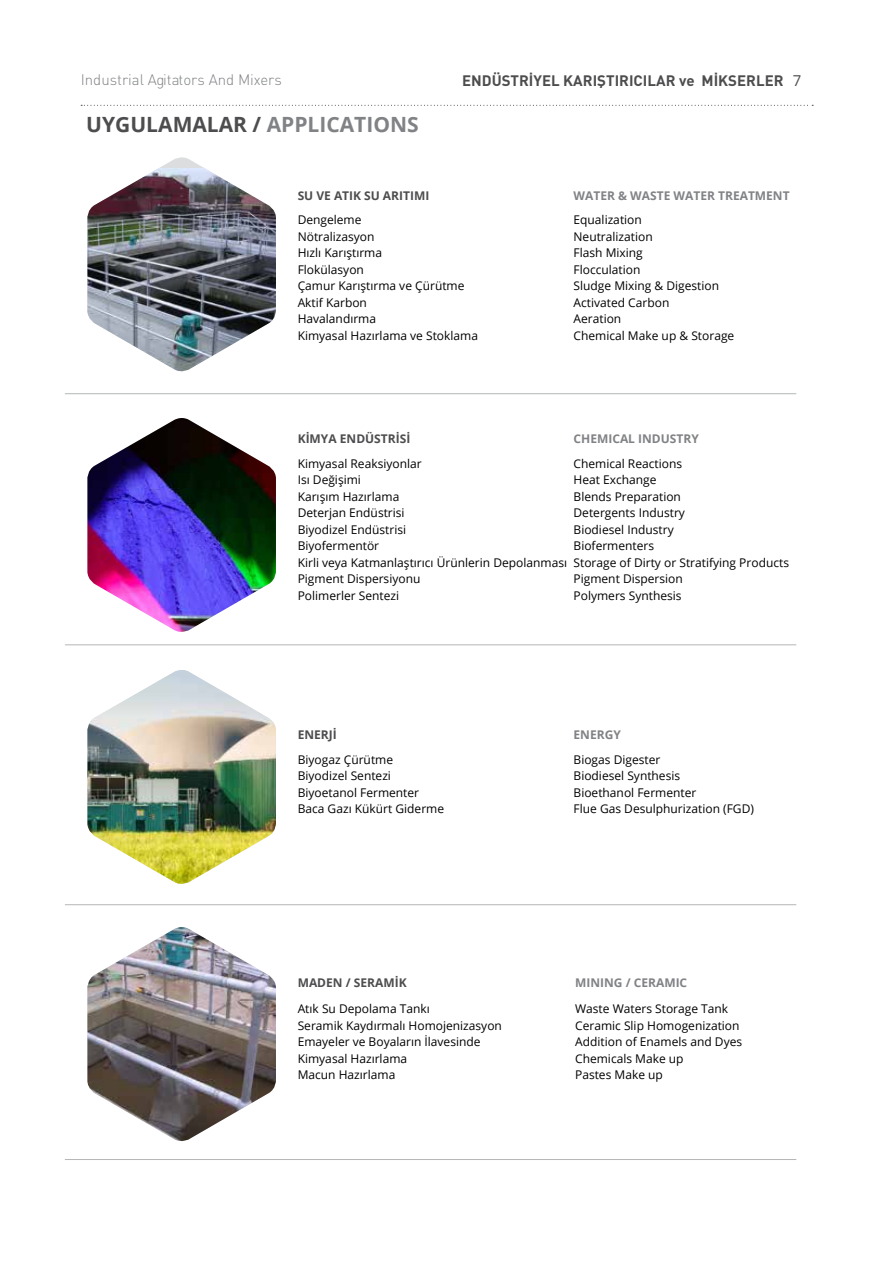
<style>
.page{position:relative;width:893px;height:1263px;background:#fff}
.page>*{position:absolute;margin:0;border:0;box-sizing:border-box;transform-origin:0 0}
.t1{font:700 21px "Open Sans";color:#4d4d4f}
.t2{font:15px "DINT Bold Tr";color:#4d4d4f}
.t3{font:15px "DINT Light Tr";color:#808285}
.t4{font:12px/16.5px "Open Sans";color:#000}
.t5{font:700 12px "Open Sans";color:#808285}
.t6{font:700 12px "Open Sans";color:#4d4d4f}
.s1{font-family:"Open Sans"}
.s2{color:#808285}
</style>
<div class="page">
<hr style="left:65px;top:393px;width:731px;height:1px;background:#b4b6b8">
<hr style="left:65px;top:644px;width:731px;height:1px;background:#b4b6b8">
<hr style="left:65px;top:904px;width:731px;height:1px;background:#b4b6b8">
<hr style="left:65px;top:1159px;width:731px;height:1px;background:#b4b6b8">
<svg style="left:159px;top:157px;width:45px;height:11px"></svg>
<img style="left:87px;top:168px;width:189px;height:204px">
<img style="left:87px;top:670px;width:189px;height:214px">
<img style="left:87px;top:418px;width:189px;height:214px">
<img style="left:87px;top:927px;width:189px;height:215px">
<svg style="left:81px;top:105px;width:732px;height:1px"></svg>
<p class="t3" style="left:81px;top:71px;width:202px">Industrial Agitators And Mixers</p>
<p class="t2" style="left:462px;top:71px;width:341px">ENDÜSTRİYEL KARIŞTIRICILAR ve MİKSERLER <span class="s1">7</span></p>
<h1 class="t1" style="left:86px;top:109px;width:334px">UYGULAMALAR / <span class="s2">APPLICATIONS</span></h1>
<p class="t6" style="left:298px;top:187px;width:133px">SU VE ATIK SU ARITIMI</p>
<p class="t5" style="left:574px;top:187px;width:218px">WATER &amp; WASTE WATER TREATMENT</p>
<p class="t4" style="left:298px;top:211px;width:182px">Dengeleme<br>Nötralizasyon<br>Hızlı Karıştırma<br>Flokülasyon<br>Çamur Karıştırma ve Çürütme<br>Aktif Karbon<br>Havalandırma<br>Kimyasal Hazırlama ve Stoklama</p>
<p class="t4" style="left:574px;top:211px;width:162px">Equalization<br>Neutralization<br>Flash Mixing<br>Flocculation<br>Sludge Mixing &amp; Digestion<br>Activated Carbon<br>Aeration<br>Chemical Make up &amp; Storage</p>
<p class="t6" style="left:298px;top:430px;width:114px">KİMYA ENDÜSTRİSİ</p>
<p class="t5" style="left:574px;top:430px;width:127px">CHEMICAL INDUSTRY</p>
<p class="t4" style="left:298px;top:455px;width:271px">Kimyasal Reaksiyonlar<br>Isı Değişimi<br>Karışım Hazırlama<br>Deterjan Endüstrisi<br>Biyodizel Endüstrisi<br>Biyofermentör<br>Kirli veya Katmanlaştırıcı Ürünlerin Depolanması<br>Pigment Dispersiyonu<br>Polimerler Sentezi</p>
<p class="t4" style="left:574px;top:455px;width:217px">Chemical Reactions<br>Heat Exchange<br>Blends Preparation<br>Detergents Industry<br>Biodiesel Industry<br>Biofermenters<br>Storage of Dirty or Stratifying Products<br>Pigment Dispersion<br>Polymers Synthesis</p>
<p class="t6" style="left:298px;top:726px;width:41px">ENERJİ</p>
<p class="t4" style="left:298px;top:751px;width:148px">Biyogaz Çürütme<br>Biyodizel Sentezi<br>Biyoetanol Fermenter<br>Baca Gazı Kükürt Giderme</p>
<p class="t5" style="left:574px;top:726px;width:49px">ENERGY</p>
<p class="t4" style="left:574px;top:751px;width:182px">Biogas Digester<br>Biodiesel Synthesis<br>Bioethanol Fermenter<br>Flue Gas Desulphurization (FGD)</p>
<p class="t6" style="left:298px;top:974px;width:110px">MADEN / SERAMİK</p>
<p class="t4" style="left:298px;top:1000px;width:206px">Atık Su Depolama Tankı<br>Seramik Kaydırmalı Homojenizasyon<br>Emayeler ve Boyaların İlavesinde<br>Kimyasal Hazırlama<br>Macun Hazırlama</p>
<p class="t5" style="left:575px;top:974px;width:114px">MINING / CERAMIC</p>
<p class="t4" style="left:575px;top:1000px;width:169px">Waste Waters Storage Tank<br>Ceramic Slip Homogenization<br>Addition of Enamels and Dyes<br>Chemicals Make up<br>Pastes Make up</p>
</div>
